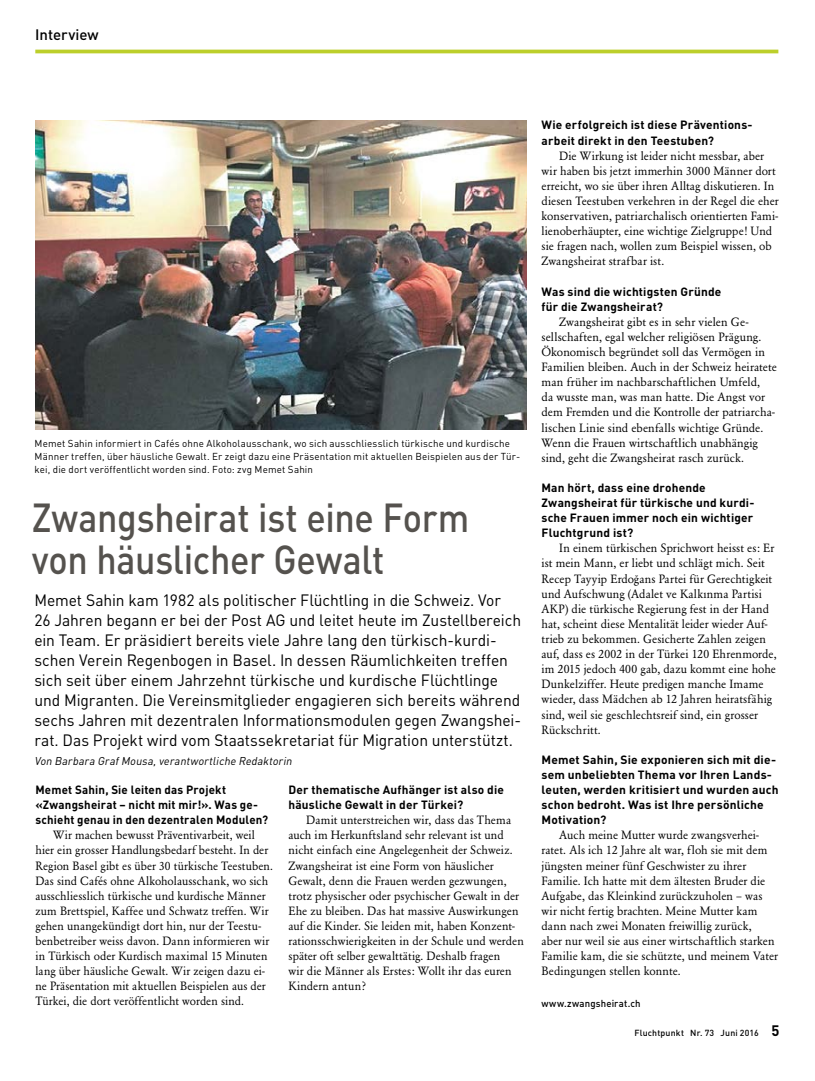
<style>
.page{position:relative;width:815px;height:1081px;background:#fff}
.page>*{position:absolute;margin:0;border:0;box-sizing:border-box;transform-origin:0 0}
.t1{font:500 40px/41.2px "DIN";letter-spacing:-.01em;color:#55524e;scale:.9 1}
.t2{font:16.25px/20px "DIN";letter-spacing:-.005em;color:#000;scale:.96 1}
.t3{font:500 15px "DIN";letter-spacing:-.005em;color:#000}
.t4{font:11.88px/15.1px "Garamond BE";letter-spacing:.005em;color:#000}
.t5{font:700 11.88px/15.1px "DIN";letter-spacing:.015em;color:#000}
.t6{font:italic 11.25px "DIN";color:#000;scale:.95 1}
.t7{font:10px/13.1px "DIN";letter-spacing:.015em;color:#000}
.t8{font:500 10px "DIN";letter-spacing:.02em;color:#000;scale:.96 1}
.t9{font:500 8.75px "DIN";letter-spacing:.02em;color:#000}
.s1{font-weight:700;font-size:15px}
</style>
<div class="page">
<hr style="left:35px;top:50px;width:743px;height:3px;background:#bccf2b">
<img style="left:35px;top:120px;width:492px;height:310px">
<p class="t3" style="left:35px;top:25px;width:65px">Interview</p>
<p class="t7" style="left:35px;top:436px;width:487px">Memet Sahin informiert in Cafés ohne Alkoholausschank, wo sich ausschliesslich türkische und kurdische<br>Männer treffen, über häusliche Gewalt. Er zeigt dazu eine Präsentation mit aktuellen Beispielen aus der Tür&shy;kei, die dort veröffentlicht worden sind. Foto: zvg Memet Sahin</p>
<h1 class="t1" style="left:32px;top:496px;width:488px">Zwangsheirat ist eine Form von häuslicher Gewalt</h1>
<p class="t2" style="left:34px;top:590px;width:509px">Memet Sahin kam 1982 als politischer Flüchtling in die Schweiz. Vor 26 Jahren begann er bei der Post AG und leitet heute im Zustellbereich ein Team. Er präsidiert bereits viele Jahre lang den türkisch-kurdi&shy;schen Verein Regenbogen in Basel. In dessen Räumlichkeiten treffen sich seit über einem Jahrzehnt türkische und kurdische Flüchtlinge und Migranten. Die Vereinsmitglieder engagieren sich bereits während sechs Jahren mit dezentralen Informationsmodulen gegen Zwangshei&shy;rat. Das Projekt wird vom Staatssekretariat für Migration unterstützt.</p>
<p class="t6" style="left:34px;top:753px;width:275px">Von Barbara GrafMousa,verantwortliche Redaktorin</p>
<p class="t5" style="left:35px;top:782px;width:234px">Memet Sahin, Sie leiten das Projekt «Zwangsheirat – nicht mit mir!». Was ge&shy;schieht genau in den dezentralen Modulen?</p>
<p class="t4" style="left:35px;top:828px;width:239px;text-indent:18px">Wir machen bewusst Präventivarbeit, weil hier ein grosser Handlungsbedarf besteht. In der Region Basel gibt es über 30 türkische Teestuben.<br>Das sind Cafés ohne Alkoholausschank, wo sich ausschliesslich türkische und kurdische Männer zum Brettspiel, Kaffee und Schwatz treffen. Wir gehen unangekündigt dort hin, nur der Teestu&shy;benbetreiber weiss davon. Dann informieren wir in Türkisch oder Kurdisch maximal 15 Minuten lang über häusliche Gewalt. Wir zeigen dazu ei&shy;ne Präsentation mit aktuellen Beispielen aus der Türkei, die dort veröffentlicht worden sind.</p>
<p class="t5" style="left:288px;top:782px;width:217px">Der thematische Aufhänger ist also die häusliche Gewalt in der Türkei?</p>
<p class="t4" style="left:288px;top:812px;width:237px;text-indent:18px">Damit unterstreichen wir, dass das Thema auch im Herkunftsland sehr relevant ist und nicht einfach eine Angelegenheit der Schweiz.<br>Zwangsheirat ist eine Form von häuslicher Gewalt, denn die Frauen werden gezwungen, trotz physischer oder psychischer Gewalt in der Ehe zu bleiben. Das hat massive Auswirkungen auf die Kinder. Sie leiden mit, haben Konzent&shy;rationsschwierigkeiten in der Schule und werden später oft selber gewalttätig. Deshalb fragen<br>wir die Männer als Erstes: Wollt ihr das euren Kindern antun?</p>
<p class="t5" style="left:541px;top:117px;width:213px">Wie erfolgreich ist diese Präventions&shy;arbeit direkt in den Teestuben?</p>
<p class="t4" style="left:541px;top:148px;width:239px;text-indent:18px">Die Wirkung ist leider nicht messbar, aber wir haben bis jetzt immerhin 3000 Männer dort erreicht, wo sie über ihren Alltag diskutieren. In diesen Teestuben verkehren in der Regel die eher konservativen, patriarchalisch orientierten Fami&shy;lienoberhäupter, eine wichtige Zielgruppe! Und sie fragen nach, wollen zum Beispiel wissen, ob Zwangsheirat strafbar ist.</p>
<p class="t5" style="left:541px;top:283px;width:181px">Was sind die wichtigsten Gründe für die Zwangsheirat?</p>
<p class="t4" style="left:541px;top:314px;width:237px;text-indent:18px">Zwangsheirat gibt es in sehr vielen Ge&shy;sellschaften, egal welcher religiösen Prägung.<br>Ökonomisch begründet soll das Vermögen in Familien bleiben. Auch in der Schweiz heiratete man früher im nachbarschaftlichen Umfeld,<br>da wusste man, was man hatte. Die Angst vor dem Fremden und die Kontrolle der patriarcha&shy;lischen Linie sind ebenfalls wichtige Gründe.<br>Wenn die Frauen wirtschaftlich unabhängig sind, geht die Zwangsheirat rasch zurück.</p>
<p class="t5" style="left:541px;top:480px;width:214px">Man hört, dass eine drohende<br>Zwangsheirat für türkische und kurdi&shy;sche Frauen immer noch ein wichtiger<br>Fluchtgrund ist?</p>
<p class="t4" style="left:542px;top:541px;width:234px;text-indent:18px">In einem türkischen Sprichwort heisst es: Er ist mein Mann, er liebt und schlägt mich. Seit<br>Recep Tayyip Erdogans Partei für Gerechtigkeit</p>
<p class="t4" style="left:541px;top:571px;width:237px;text-indent:94px">˘<br>und Aufschwung (Adalet ve Kalkınma Partisi AKP) die türkische Regierung fest in der Hand hat, scheint diese Mentalität leider wieder Auf&shy;trieb zu bekommen. Gesicherte Zahlen zeigen auf, dass es 2002 in der Türkei 120 Ehrenmorde, im 2015 jedoch 400 gab, dazu kommt eine hohe Dunkelziffer. Heute predigen manche Imame wieder, dass Mädchen ab 12 Jahren heiratsfähig sind, weil sie geschlechtsreif sind, ein grosser Rückschritt.</p>
<p class="t5" style="left:541px;top:751px;width:239px">Memet Sahin, Sie exponieren sich mit die&shy;sem unbeliebten Thema vor Ihren Lands&shy;leuten, werden kritisiert und wurden auch schon bedroht. Was ist Ihre persönliche Motivation?</p>
<p class="t4" style="left:541px;top:828px;width:238px;text-indent:18px">Auch meine Mutter wurde zwangsverhei&shy;ratet. Als ich 12 Jahre alt war, floh sie mit dem jüngsten meiner fünf Geschwister zu ihrer Familie. Ich hatte mit dem ältesten Bruder die Aufgabe, das Kleinkind zurückzuholen – was wir nicht fertig brachten. Meine Mutter kam dann nach zwei Monaten freiwillig zurück,<br>aber nur weil sie aus einer wirtschaftlich starken Familie kam, die sie schützte, und meinem Vater Bedingungen stellen konnte.</p>
<p class="t8" style="left:541px;top:997px;width:105px">www.zwangsheirat.ch</p>
<p class="t9" style="left:634px;top:1027px;width:147px">Fluchtpunkt Nr. 73 Juni 2016 <span class="s1">5</span></p>
</div>
